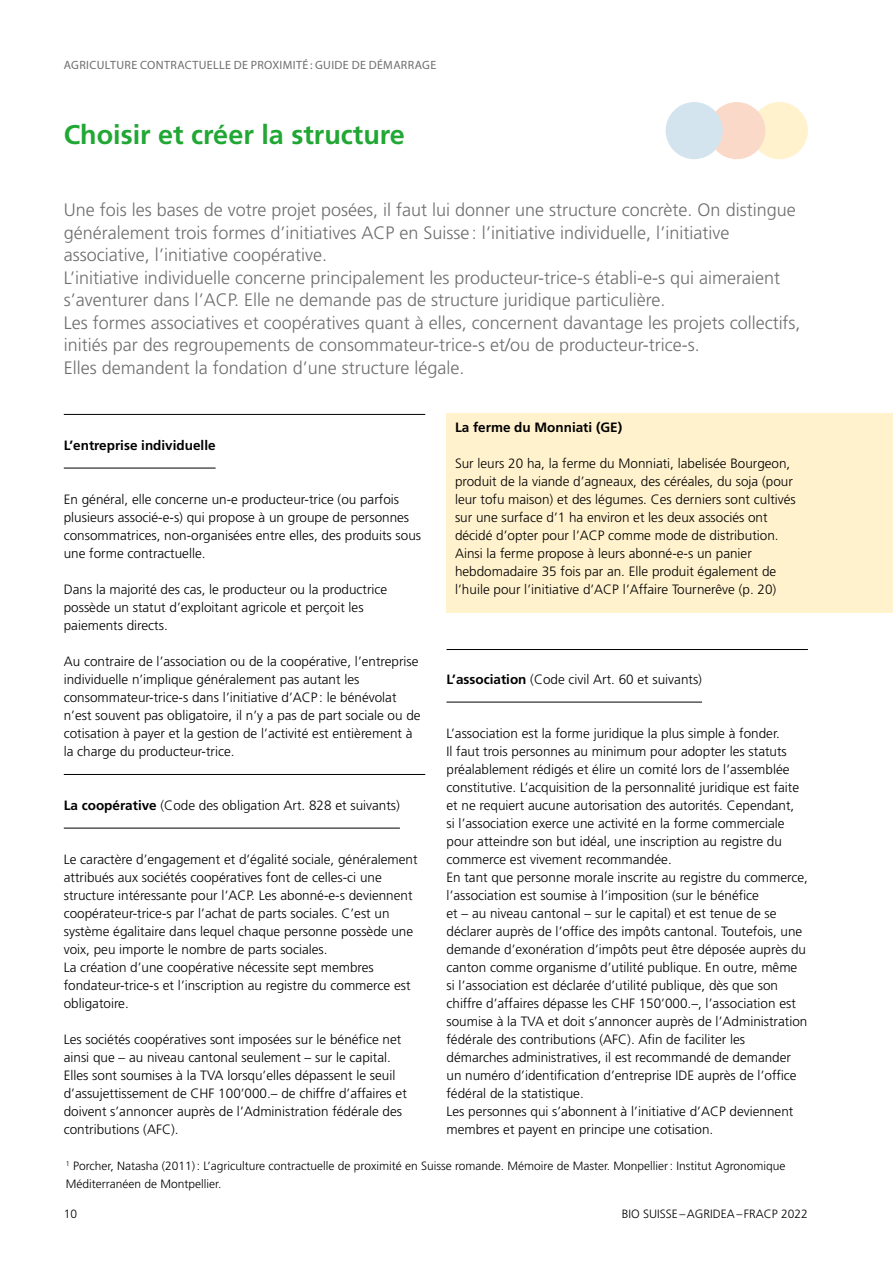
<style>
.page{position:relative;width:893px;height:1263px;background:#fff}
.page>*{position:absolute;margin:0;border:0;box-sizing:border-box;transform-origin:0 0}
.t1{font:700 27px "Frutiger LT Pro";color:#21a734}
.t2{font:300 18px/22.5px "Frutiger LT Pro";color:#6e6e6e}
.t3{font:300 13.5px/18px "Frutiger LT Pro";color:#000}
.t4{font:700 13.5px "Frutiger LT Pro";color:#000}
.t5{font:300 12px/18px "Frutiger LT Pro";color:#000}
.t6{font:12px "Myriad Pro";letter-spacing:.03em;color:#6e6e6e}
.s1{font-weight:700}
</style>
<div class="page">
<div style="left:751px;top:102px;width:57px;height:57px;background:#fff2cd;border-radius:50%"></div>
<div style="left:708px;top:102px;width:57px;height:57px;background:#fbd9c9;border-radius:50%"></div>
<div style="left:666px;top:102px;width:57px;height:57px;background:#d4e4ef;border-radius:50%"></div>
<hr style="left:64px;top:414px;width:361px;height:1px;background:#000">
<hr style="left:64px;top:468px;width:152px;height:1px;background:#000">
<hr style="left:64px;top:774px;width:361px;height:1px;background:#000">
<hr style="left:64px;top:828px;width:336px;height:1px;background:#000">
<hr style="left:446px;top:649px;width:362px;height:1px;background:#000">
<hr style="left:446px;top:702px;width:256px;height:1px;background:#000">
<div style="left:446px;top:413px;width:447px;height:200px;background:#fff2cd"></div>
<p class="t6" style="left:64px;top:58px;width:374px">AGRICULTURE CONTRACTUELLE DE PROXIMITÉ: GUIDE DE DÉMARRAGE</p>
<h1 class="t1" style="left:64px;top:119px;width:343px">Choisir et créer la structure</h1>
<p class="t2" style="left:64px;top:199px;width:738px">Une fois les bases de votre projet posées, il faut lui donner une structure concrète. On distingue généralement trois formes d’initiatives ACP en Suisse: l’initiative individuelle, l’initiative associative, l’initiative coopérative.<br>L’initiative individuelle concerne principalement les producteur-trice-s établi-e-s qui aimeraient s’aventurer dans l’ACP. Elle ne demande pas de structure juridique particulière.<br>Les formes associatives et coopératives quant à elles, concernent davantage les projets collectifs, initiés par des regroupements de consommateur-trice-s et/ou de producteur-trice-s.<br>Elles demandent la fondation d’une structure légale.</p>
<p class="t4" style="left:64px;top:437px;width:153px">L’entreprise individuelle</p>
<p class="t3" style="left:64px;top:490px;width:359px">En général, elle concerne un-e producteur-trice (ou parfois plusieurs associé-e-s) qui propose à un groupe de personnes consommatrices, non-organisées entre elles, des produits sous une forme contractuelle.</p>
<p class="t3" style="left:64px;top:580px;width:325px">Dans la majorité des cas, le producteur ou la productrice possède un statut d’exploitant agricole et perçoit les paiements directs.</p>
<p class="t3" style="left:64px;top:652px;width:358px">Au contraire de l’association ou de la coopérative, l’entreprise individuelle n’implique généralement pas autant les consommateur-trice-s dans l’initiative d’ACP : le bénévolat n’est souvent pas obligatoire, il n’y a pas de part sociale ou de cotisation à payer et la gestion de l’activité est entièrement à la charge du producteur-trice.</p>
<p class="t3" style="left:64px;top:796px;width:338px"><span class="s1">La coopérative</span> (Code des obligation Art. 828 et suivants)</p>
<p class="t3" style="left:64px;top:850px;width:355px">Le caractère d’engagement et d’égalité sociale, généralement attribués aux sociétés coopératives font de celles-ci une structure intéressante pour l’ACP. Les abonné-e-s deviennent coopérateur-trice-s par l’achat de parts sociales. C’est un système égalitaire dans lequel chaque personne possède une voix, peu importe le nombre de parts sociales.<br>La création d’une coopérative nécessite sept membres fondateur-trice-s et l’inscription au registre du commerce est obligatoire.</p>
<p class="t3" style="left:64px;top:1030px;width:345px">Les sociétés coopératives sont imposées sur le bénéfice net ainsi que – au niveau cantonal seulement – sur le capital.<br>Elles sont soumises à la TVA lorsqu’elles dépassent le seuil d’assujettissement de CHF 100’000.– de chiffre d’affaires et doivent s’annoncer auprès de l’Administration fédérale des contributions (AFC).</p>
<p class="t4" style="left:455px;top:419px;width:169px">La ferme du Monniati (GE)</p>
<p class="t3" style="left:455px;top:454px;width:342px">Sur leurs 20 ha, la ferme du Monniati, labelisée Bourgeon, produit de la viande d’agneaux, des céréales, du soja (pour leur tofu maison) et des légumes. Ces derniers sont cultivés sur une surface d’1 ha environ et les deux associés ont décidé d’opter pour l’ACP comme mode de distribution.<br>Ainsi la ferme propose à leurs abonné-e-s un panier hebdomadaire 35 fois par an. Elle produit également de l’huile pour l’initiative d’ACP l’Affaire Tournerêve (p. 20)</p>
<p class="t3" style="left:446px;top:670px;width:257px"><span class="s1">L’association</span> (Code civil Art. 60 et suivants)</p>
<p class="t3" style="left:446px;top:724px;width:363px">L’association est la forme juridique la plus simple à fonder.<br>Il faut trois personnes au minimum pour adopter les statuts préalablement rédigés et élire un comité lors de l’assemblée constitutive. L’acquisition de la personnalité juridique est faite et ne requiert aucune autorisation des autorités. Cependant,<br>si l’association exerce une activité en la forme commerciale pour atteindre son but idéal, une inscription au registre du commerce est vivement recommandée.<br>En tant que personne morale inscrite au registre du commerce, l’association est soumise à l’imposition (sur le bénéfice<br>et – au niveau cantonal – sur le capital) et est tenue de se déclarer auprès de l’office des impôts cantonal. Toutefois, une demande d’exonération d’impôts peut être déposée auprès du canton comme organisme d’utilité publique. En outre, même si l’association est déclarée d’utilité publique, dès que son chiffre d’affaires dépasse les CHF 150’000.–, l’association est soumise à la TVA et doit s’annoncer auprès de l’Administration fédérale des contributions (AFC). Afin de faciliter les démarches administratives, il est recommandé de demander un numéro d’identification d’entreprise IDE auprès de l’office fédéral de la statistique.<br>Les personnes qui s’abonnent à l’initiative d’ACP deviennent membres et payent en principe une cotisation.</p>
<p class="t5" style="left:66px;top:1157px;width:721px"><sup>1</sup> Porcher, Natasha (2011): L’agriculture contractuelle de proximité en Suisse romande. Mémoire de Master. Monpellier: Institut Agronomique<br>Méditerranéen de Montpellier.</p>
<p class="t5" style="left:64px;top:1205px;width:15px">10</p>
<p class="t5" style="left:622px;top:1205px;width:188px">BIO SUISSE–AGRIDEA–FRACP 2022</p>
</div>
